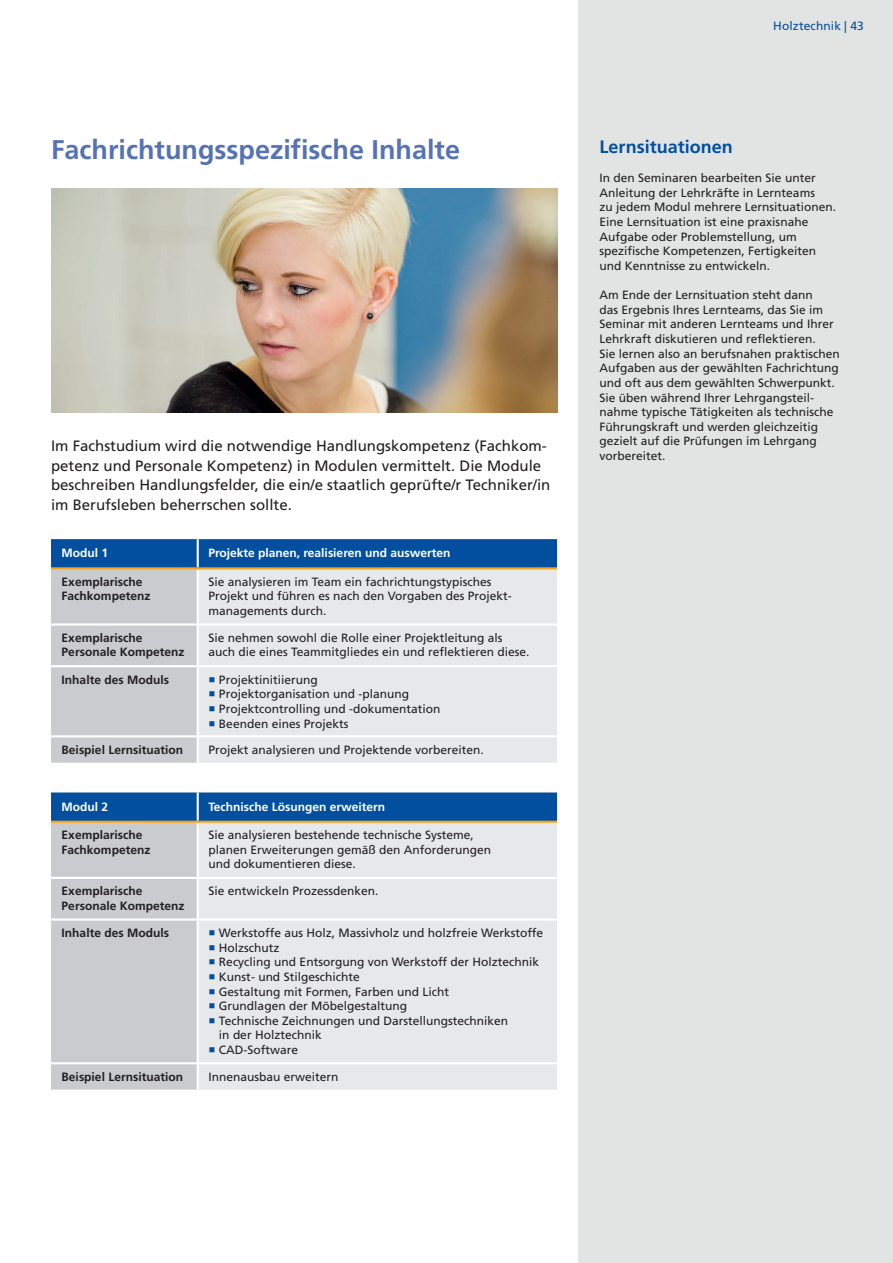
<style>
.page{position:relative;width:893px;height:1263px;background:#fff}
.page>*{position:absolute;margin:0;border:0;box-sizing:border-box;transform-origin:0 0}
.t1{font:700 27px "Frutiger LT Pro";color:#5572b3}
.t2{font:700 18px "Frutiger LT Pro";color:#014f9e}
.t3{font:15px/19.5px "Frutiger LT Pro";color:#231f20}
.t4{font:12px/14.7px "Frutiger LT Pro";color:#231f20}
.t5{font:700 12px/14.4px "Frutiger LT Pro";color:#231f20}
.t6{font:700 12px "Frutiger LT Pro";color:#fff}
.t7{font:12px "Frutiger LT Pro";letter-spacing:.01em;color:#014f9e}
</style>
<div class="page">
<div style="left:578px;top:0;width:315px;height:1263px;background:#e2e4e4"></div>
<img style="left:51px;top:188px;width:506px;height:224px">
<svg style="left:51px;top:539px;width:506px;height:224px;background:#c3cdd8"></svg>
<svg style="left:51px;top:792px;width:506px;height:298px;background:#cad2db"></svg>
<h1 class="t1" style="left:51px;top:133px;width:411px">Fachrichtungsspezifische Inhalte</h1>
<p class="t3" style="left:51px;top:436px;width:501px">Im Fachstudium wird die notwendige Handlungskompetenz (Fachkom&shy;petenz und Personale Kompetenz) in Modulen vermittelt. Die Module beschreiben Handlungsfelder, die ein/e staatlich geprüfte/r Techniker/in im Berufsleben beherrschen sollte.</p>
<p class="t6" style="left:62px;top:546px;width:48px">Modul 1</p>
<p class="t6" style="left:208px;top:546px;width:244px">Projekte planen, realisieren und auswerten</p>
<p class="t5" style="left:62px;top:574px;width:90px">Exemplarische<br>Fachkompetenz</p>
<p class="t4" style="left:208px;top:575px;width:304px">Sie analysieren im Team ein fachrichtungstypisches<br>Projekt und führen es nach den Vorgaben des Projekt&shy;managements durch.</p>
<p class="t5" style="left:62px;top:631px;width:124px">Exemplarische<br>Personale Kompetenz</p>
<p class="t4" style="left:208px;top:631px;width:323px">Sie nehmen sowohl die Rolle einer Projektleitung als auch die eines Teammitgliedes ein und reflektieren diese.</p>
<p class="t5" style="left:62px;top:672px;width:109px">Inhalte des Moduls</p>
<p class="t4" style="left:219px;top:672px;width:223px">Projektinitiierung<br>Projektorganisation und -planung<br>Projektcontrolling und -dokumentation<br>Beenden eines Projekts</p>
<p class="t5" style="left:62px;top:742px;width:123px">Beispiel Lernsituation</p>
<p class="t4" style="left:208px;top:742px;width:277px">Projekt analysieren und Projektende vorbereiten.</p>
<p class="t6" style="left:62px;top:799px;width:48px">Modul 2</p>
<p class="t6" style="left:208px;top:799px;width:178px">Technische Lösungen erweitern</p>
<p class="t5" style="left:62px;top:828px;width:90px">Exemplarische<br>Fachkompetenz</p>
<p class="t4" style="left:208px;top:828px;width:284px">Sie analysieren bestehende technische Systeme, planen Erweiterungen gemäß den Anforderungen und dokumentieren diese.</p>
<p class="t5" style="left:62px;top:884px;width:124px">Exemplarische<br>Personale Kompetenz</p>
<p class="t4" style="left:208px;top:884px;width:172px">Sie entwickeln Prozessdenken.</p>
<p class="t5" style="left:62px;top:926px;width:109px">Inhalte des Moduls</p>
<p class="t4" style="left:219px;top:925px;width:326px">Werkstoffe aus Holz, Massivholz und holzfreie Werkstoffe Holzschutz<br>Recycling und Entsorgung von Werkstoff der Holztechnik Kunst- und Stilgeschichte<br>Gestaltung mit Formen, Farben und Licht<br>Grundlagen der Möbelgestaltung<br>Technische Zeichnungen und Darstellungstechniken<br>in der Holztechnik<br>CAD-Software</p>
<p class="t5" style="left:62px;top:1069px;width:123px">Beispiel Lernsituation</p>
<p class="t4" style="left:208px;top:1069px;width:132px">Innenausbau erweitern</p>
<p class="t7" style="left:773px;top:18px;width:92px">Holztechnik | 43</p>
<h2 class="t2" style="left:600px;top:136px;width:135px">Lernsituationen</h2>
<p class="t4" style="left:600px;top:171px;width:238px">In den Seminaren bearbeiten Sie unter Anleitung der Lehrkräfte in Lernteams<br>zu jedem Modul mehrere Lernsituationen.<br>Eine Lernsituation ist eine praxisnahe Aufgabe oder Problemstellung, um spezifische Kompetenzen, Fertigkeiten und Kenntnisse zu entwickeln.</p>
<p class="t4" style="left:600px;top:288px;width:242px">Am Ende der Lernsituation steht dann<br>das Ergebnis Ihres Lernteams, das Sie im Seminar mit anderen Lernteams und Ihrer Lehrkraft diskutieren und reflektieren.<br>Sie lernen also an berufsnahen praktischen Aufgaben aus der gewählten Fachrichtung und oft aus dem gewählten Schwerpunkt.<br>Sie üben während Ihrer Lehrgangsteil&shy;nahme typische Tätigkeiten als technische Führungskraft und werden gleichzeitig gezielt auf die Prüfungen im Lehrgang vorbereitet.</p>
</div>
